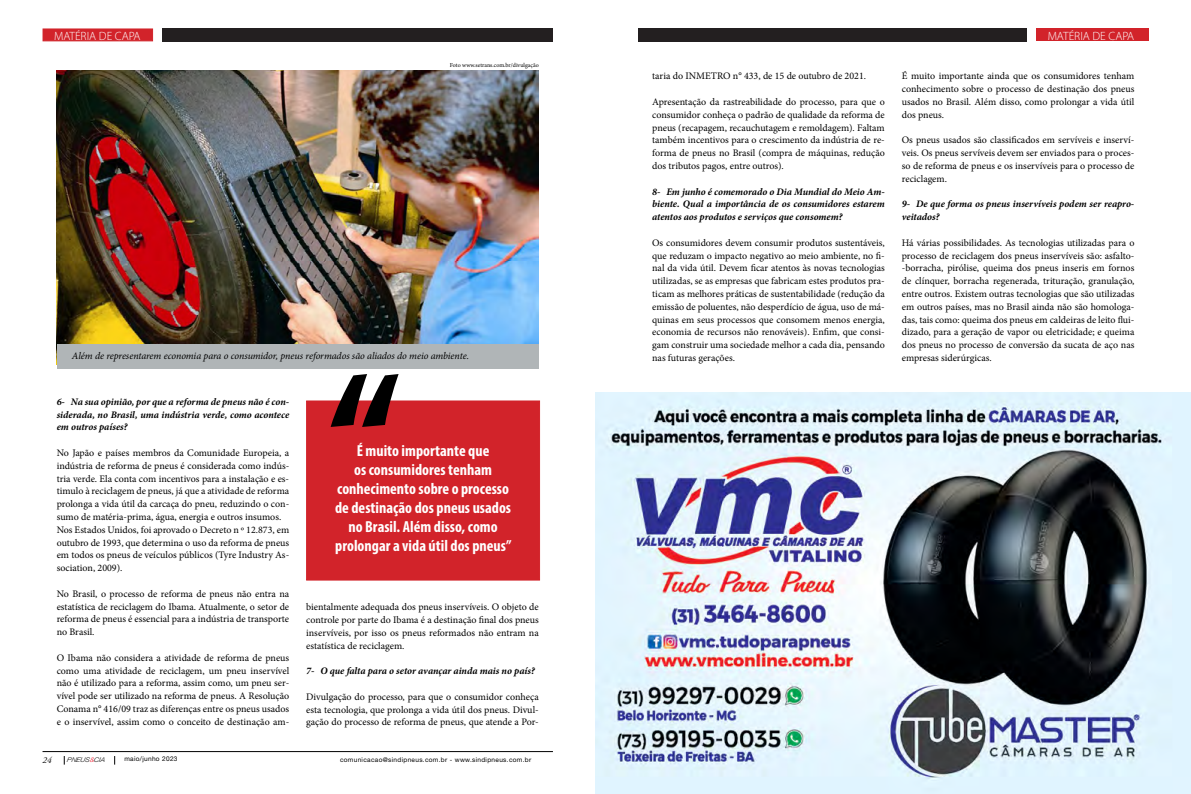
<style>
.page{position:relative;width:1191px;height:794px;background:#fff}
.page>*{position:absolute;margin:0;border:0;box-sizing:border-box;transform-origin:0 0}
.t1{font:700 condensed 16px/19px "Myriad Pro";color:#fff;text-align:center}
.t2{font:300 12px "Myriad Pro";color:#fff}
.t3{font:10px/12.8px "Minion Pro";color:#000;text-align:justify}
.t4{font:italic 700 10px/12.8px "Minion Pro";letter-spacing:-.005em;color:#000;text-align:justify}
.t5{font:italic 10px "Minion Pro";letter-spacing:-.005em;color:#000}
.t6{font:italic 9px "Adobe Garamond Pro";color:#000}
.t7{font:6.5px "Helvetica Neue CE";letter-spacing:.05em;color:#000}
.t8{font:italic 300 6.5px "Helvetica Neue LT Pro";color:#000;scale:1.08 1}
.t9{font:6px "Minion Pro";color:#000}
.s1{color:#ed1c2e}
</style>
<div class="page">
<hr style="left:43px;top:751px;width:510px;height:1px;background:#000">
<div style="left:162px;top:28px;width:391px;height:13px;background:#231f20"></div>
<div style="left:43px;top:28px;width:110px;height:13px;background:#d2232a;border:1px solid #d2232a"></div>
<div style="left:638px;top:28px;width:388px;height:13px;background:#231f20"></div>
<div style="left:1035px;top:28px;width:113px;height:13px;background:#d2232a"></div>
<img style="left:595px;top:392px;width:596px;height:402px">
<img style="left:57px;top:70px;width:482px;height:274px">
<div style="left:57px;top:344px;width:482px;height:24px;background:#b0b5b7"></div>
<div style="left:306px;top:400px;width:234px;height:180px;background:#d2232a;border:1px solid #d2232a"></div>
<svg style="left:331px;top:374px;width:67px;height:53px"></svg>
<p class="t2" style="left:54px;top:28px;width:88px">MATÉRIA DE CAPA</p>
<p class="t2" style="left:1047px;top:28px;width:88px">MATÉRIA DE CAPA</p>
<p class="t9" style="left:450px;top:61px;width:90px">Foto www.setrans.com.br/divulgação</p>
<p class="t5" style="left:72px;top:349px;width:398px">Além de representarem economia para o consumidor, pneus reformados são aliados do meio ambiente.</p>
<p class="t4" style="left:57px;top:395px;width:234px">6- Na sua opinião, por que a reforma de pneus não é con&shy;siderada, no Brasil, uma indústria verde, como acontece em outros países?</p>
<p class="t3" style="left:57px;top:446px;width:234px;text-align:left">No Japão e países membros da Comunidade Europeia, a indústria de reforma de pneus é considerada como indús&shy;tria verde. Ela conta com incentivos para a instalação e es&shy;timulo à reciclagem de pneus, já que a atividade de reforma prolonga a vida útil da carcaça do pneu, reduzindo o con&shy;sumo de matéria-prima, água, energia e outros insumos.<br>Nos Estados Unidos, foi aprovado o Decreto n º 12.873, em outubro de 1993, que determina o uso da reforma de pneus em todos os pneus de veículos públicos (Tyre Industry As&shy;sociation, 2009).</p>
<p class="t3" style="left:57px;top:587px;width:234px">No Brasil, o processo de reforma de pneus não entra na estatística de reciclagem do Ibama. Atualmente, o setor de reforma de pneus é essencial para a indústria de transporte no Brasil.</p>
<p class="t3" style="left:57px;top:651px;width:234px">O Ibama não considera a atividade de reforma de pneus como uma atividade de reciclagem, um pneu inservível não é utilizado para a reforma, assim como, um pneu ser&shy;vível pode ser utilizado na reforma de pneus. A Resolução Conama n° 416/09 traz as diferenças entre os pneus usados e o inservível, assim como o conceito de destinação am-</p>
<h1 class="t1" style="left:335px;top:440px;width:178px">É muito importante que<br>os consumidores tenham conhecimento sobre o processo de destinação dos pneus usados no Brasil. Além disso, como prolongar a vida útil dos pneus”</h1>
<p class="t3" style="left:306px;top:600px;width:234px">bientalmente adequada dos pneus inservíveis. O objeto de controle por parte do Ibama é a destinação final dos pneus inservíveis, por isso os pneus reformados não entram na estatística de reciclagem.</p>
<p class="t4" style="left:306px;top:664px;width:230px">7- O que falta para o setor avançar ainda mais no país?</p>
<p class="t3" style="left:306px;top:690px;width:234px">Divulgação do processo, para que o consumidor conheça esta tecnologia, que prolonga a vida útil dos pneus. Divul&shy;gação do processo de reforma de pneus, que atende a Por-</p>
<p class="t6" style="left:43px;top:754px;width:10px">24</p>
<p class="t8" style="left:67px;top:756px;width:37px">PNEUS<span class="s1">&amp;</span>CIA</p>
<p class="t7" style="left:124px;top:755px;width:55px">maio/junho 2023</p>
<p class="t7" style="left:340px;top:755px;width:193px">comunicacao@sindipneus.com.br - www.sindipneus.com.br</p>
<p class="t3" style="left:652px;top:70px;width:215px">taria do INMETRO n° 433, de 15 de outubro de 2021.</p>
<p class="t3" style="left:652px;top:95px;width:234px">Apresentação da rastreabilidade do processo, para que o consumidor conheça o padrão de qualidade da reforma de pneus (recapagem, recauchutagem e remoldagem). Faltam também incentivos para o crescimento da indústria de re&shy;forma de pneus no Brasil (compra de máquinas, redução dos tributos pagos, entre outros).</p>
<p class="t4" style="left:652px;top:185px;width:234px">8- Em junho é comemorado o Dia Mundial do Meio Am&shy;biente. Qual a importância de os consumidores estarem atentos aos produtos e serviços que consomem?</p>
<p class="t3" style="left:652px;top:236px;width:234px">Os consumidores devem consumir produtos sustentáveis, que reduzam o impacto negativo ao meio ambiente, no fi&shy;nal da vida útil. Devem ficar atentos às novas tecnologias utilizadas, se as empresas que fabricam estes produtos pra&shy;ticam as melhores práticas de sustentabilidade (redução da emissão de poluentes, não desperdício de água, uso de má&shy;quinas em seus processos que consomem menos energia, economia de recursos não renováveis). Enfim, que consi&shy;gam construir uma sociedade melhor a cada dia, pensando nas futuras gerações.</p>
<p class="t3" style="left:901px;top:70px;width:234px">É muito importante ainda que os consumidores tenham conhecimento sobre o processo de destinação dos pneus usados no Brasil. Além disso, como prolongar a vida útil dos pneus.</p>
<p class="t3" style="left:901px;top:134px;width:234px">Os pneus usados são classificados em servíveis e inserví&shy;veis. Os pneus servíveis devem ser enviados para o proces&shy;so de reforma de pneus e os inservíveis para o processo de reciclagem.</p>
<p class="t4" style="left:901px;top:198px;width:234px">9- De que forma os pneus inservíveis podem ser reapro&shy;veitados?</p>
<p class="t3" style="left:901px;top:236px;width:234px">Há várias possibilidades. As tecnologias utilizadas para o processo de reciclagem dos pneus inservíveis são: asfalto--borracha, pirólise, queima dos pneus inseris em fornos de clínquer, borracha regenerada, trituração, granulação, entre outros. Existem outras tecnologias que são utilizadas em outros países, mas no Brasil ainda não são homologa&shy;das, tais como: queima dos pneus em caldeiras de leito flui&shy;dizado, para a geração de vapor ou eletricidade; e queima dos pneus no processo de conversão da sucata de aço nas empresas siderúrgicas.</p>
</div>
